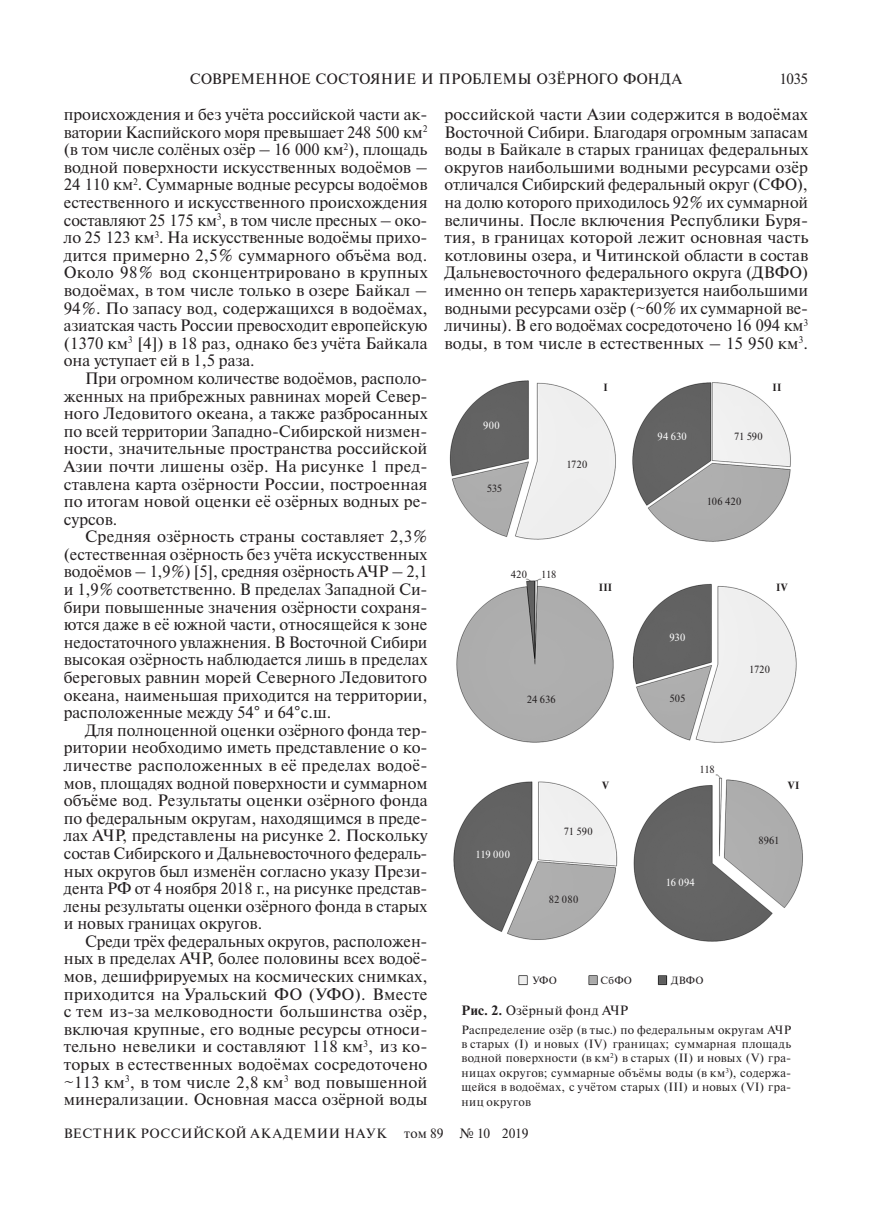
<style>
.page{position:relative;width:872px;height:1212px;background:#fff}
.page>*{position:absolute;margin:0;border:0;box-sizing:border-box;transform-origin:0 0}
.ТЕКСТ_444{font:16.5px/17.5px "Newton C";color:#231f20;text-align:justify}
.Статья_-_Колонтитул{font:15px "Newton C";color:#231f20}
.Подпись_к_рис{font:13.5px "Newton C";letter-spacing:.035em;color:#231f20}
.Подпись_к_рис-2{font:13.5px "Newton C";color:#231f20}
.Подпись_к_рис__Мелк{font:12px/14.4px "Newton C";letter-spacing:.025em;color:#231f20;text-align:justify}
.Подпись_к_рис-3{font:10.5px "Newton C";letter-spacing:.01em;color:#231f20}
.Подпись_к_рис-4{font:10.5px "Newton C";letter-spacing:.025em;color:#fff}
.Подпись_к_рис-5{font:700 10.5px "Newton C";letter-spacing:.025em;color:#231f20}
.s1{font-family:"Arial"}
.s2{font-weight:700}
</style>
<div class="page">
<img style="left:449px;top:380px;width:354px;height:606px">
<p class="Статья_-_Колонтитул" style="left:190px;top:71px;width:493px">СОВРЕМЕННОЕ СОСТОЯНИЕ И ПРОБЛЕМЫ ОЗЁРНОГО ФОНДА</p>
<p class="ТЕКСТ_444" style="left:64px;top:106px;width:365px">происхождения и без учёта российской части ак&shy;ватории Каспийского моря превышает 248 500 км<sup>2 </sup>(в том числе солёных озёр – 16 000 км<sup>2</sup>), площадь водной поверхности искусственных водоёмов – 24 110 км<sup>2</sup>. Суммарные водные ресурсы водоёмов естественного и искусственного происхождения составляют 25 175 км<sup>3</sup>, в том числе пресных – око&shy;ло 25 123 км<sup>3</sup>. На искусственные водоёмы прихо&shy;дится примерно 2,5% суммарного объёма вод.<br>Около 98% вод сконцентрировано в крупных водоёмах, в том числе только в озере Байкал – 94%. По запасу вод, содержащихся в водоёмах, азиатская часть России превосходит европейскую (1370 км<sup>3</sup> [4]) в 18 раз, однако без учёта Байкала она уступает ей в 1,5 раза.</p>
<p class="ТЕКСТ_444" style="left:64px;top:370px;width:365px;text-indent:21px">При огромном количестве водоёмов, располо&shy;женных на прибрежных равнинах морей Север&shy;ного Ледовитого океана, а также разбросанных по всей территории Западно-Сибирской низмен&shy;ности, значительные пространства российской Азии почти лишены озёр. На рисунке 1 пред&shy;ставлена карта озёрности России, построенная по итогам новой оценки её озёрных водных ре&shy;сурсов.</p>
<p class="ТЕКСТ_444" style="left:64px;top:528px;width:365px;text-indent:21px">Средняя озёрность страны составляет 2,3% (естественная озёрность без учёта искусственных водоёмов – 1,9%) [5], средняя озёрность АЧР – 2,1 и 1,9% соответственно. В пределах Западной Си&shy;бири повышенные значения озёрности сохраня&shy;ются даже в её южной части, относящейся к зоне недостаточного увлажнения. В Восточной Сибири высокая озёрность наблюдается лишь в пределах береговых равнин морей Северного Ледовитого океана, наименьшая приходится на территории, расположенные между 54<span class="s1">°</span> и 64<span class="s1">°</span>с.ш.</p>
<p class="ТЕКСТ_444" style="left:64px;top:721px;width:365px;text-align:left;text-indent:21px">Для полноценной оценки озёрного фонда тер&shy;ритории необходимо иметь представление о ко&shy;личестве расположенных в её пределах водоё&shy;мов, площадях водной поверхности и суммарном объёме вод. Результаты оценки озёрного фонда по федеральным округам, находящимся в преде&shy;лах АЧР, представлены на рисунке 2. Поскольку состав Сибирского и Дальневосточного федераль&shy;ных округов был изменён согласно указу Прези&shy;дента РФ от 4 ноября 2018 г., на рисунке представ&shy;лены результаты оценки озёрного фонда в старых и новых границах округов.</p>
<p class="ТЕКСТ_444" style="left:64px;top:932px;width:365px;text-align:left;text-indent:21px">Среди трёх федеральных округов, расположен&shy;ных в пределах АЧР, более половины всех водоё&shy;мов, дешифрируемых на космических снимках, приходится на Уральский ФО (УФО). Вместе с тем из-за мелководности большинства озёр, включая крупные, его водные ресурсы относи&shy;тельно невелики и составляют 118 км<sup>3</sup>, из ко&shy;торых в естественных водоёмах сосредоточено ~113 км<sup>3</sup>, в том числе 2,8 км<sup>3</sup> вод повышенной минерализации. Основная масса озёрной воды</p>
<p class="Статья_-_Колонтитул" style="left:779px;top:71px;width:30px">1035</p>
<p class="ТЕКСТ_444" style="left:444px;top:106px;width:365px">российской части Азии содержится в водоёмах Восточной Сибири. Благодаря огромным запасам воды в Байкале в старых границах федеральных округов наибольшими водными ресурсами озёр отличался Сибирский федеральный округ (СФО), на долю которого приходилось 92% их суммарной величины. После включения Республики Буря&shy;тия, в границах которой лежит основная часть котловины озера, и Читинской области в состав Дальневосточного федерального округа (ДВФО) именно он теперь характеризуется наибольшими водными ресурсами озёр (~60% их суммарной ве&shy;личины). В его водоёмах сосредоточено 16 094 км<sup>3 </sup>воды, в том числе в естественных – 15 950 км<sup>3</sup>.</p>
<p class="Подпись_к_рис-5" style="left:603px;top:381px;width:6px">I</p>
<p class="Подпись_к_рис-5" style="left:772px;top:381px;width:10px">II</p>
<p class="Подпись_к_рис-4" style="left:483px;top:419px;width:18px">900</p>
<p class="Подпись_к_рис-4" style="left:657px;top:430px;width:31px">94 630</p>
<p class="Подпись_к_рис-3" style="left:734px;top:430px;width:30px">71 590</p>
<p class="Подпись_к_рис-3" style="left:566px;top:459px;width:22px">1720</p>
<p class="Подпись_к_рис-3" style="left:487px;top:483px;width:17px">535</p>
<p class="Подпись_к_рис-3" style="left:707px;top:496px;width:36px">106 420</p>
<p class="Подпись_к_рис-3" style="left:511px;top:568px;width:18px">420</p>
<p class="Подпись_к_рис-3" style="left:541px;top:568px;width:17px">118</p>
<p class="Подпись_к_рис-5" style="left:599px;top:582px;width:15px">III</p>
<p class="Подпись_к_рис-5" style="left:776px;top:582px;width:13px">IV</p>
<p class="Подпись_к_рис-4" style="left:669px;top:632px;width:18px">930</p>
<p class="Подпись_к_рис-3" style="left:749px;top:664px;width:22px">1720</p>
<p class="Подпись_к_рис-3" style="left:527px;top:694px;width:31px">24 636</p>
<p class="Подпись_к_рис-3" style="left:669px;top:693px;width:18px">505</p>
<p class="Подпись_к_рис-3" style="left:699px;top:763px;width:17px">118</p>
<p class="Подпись_к_рис-5" style="left:602px;top:780px;width:8px">V</p>
<p class="Подпись_к_рис-5" style="left:788px;top:780px;width:13px">VI</p>
<p class="Подпись_к_рис-3" style="left:564px;top:825px;width:30px">71 590</p>
<p class="Подпись_к_рис-3" style="left:758px;top:835px;width:22px">8961</p>
<p class="Подпись_к_рис-4" style="left:475px;top:848px;width:36px">119 000</p>
<p class="Подпись_к_рис-4" style="left:666px;top:876px;width:30px">16 094</p>
<p class="Подпись_к_рис-3" style="left:549px;top:894px;width:31px">82 080</p>
<p class="Подпись_к_рис-3" style="left:532px;top:975px;width:26px">УФО</p>
<p class="Подпись_к_рис-3" style="left:600px;top:975px;width:33px">СбФО</p>
<p class="Подпись_к_рис-3" style="left:671px;top:975px;width:34px">ДВФО</p>
<p class="Подпись_к_рис" style="left:461px;top:1003px;width:168px"><span class="s2">Рис. 2.</span> Озёрный фонд АЧР</p>
<p class="Подпись_к_рис__Мелк" style="left:461px;top:1022px;width:331px">Распределение озёр (в тыс.) по федеральным округам АЧР в старых (I) и новых (IV) границах; суммарная площадь водной поверхности (в км<sup>2</sup>) в старых (II) и новых (V) гра&shy;ницах округов; суммарные объёмы воды (в км<sup>3</sup>), содержа&shy;щейся в водоёмах, с учётом старых (III) и новых (VI) гра&shy;ниц округов</p>
<p class="Подпись_к_рис" style="left:64px;top:1125px;width:324px">ВЕСТНИК РОССИЙСКОЙ АКАДЕМИИ НАУК</p>
<p class="Подпись_к_рис-2" style="left:404px;top:1125px;width:126px">том 89 № 10 2019</p>
</div>
